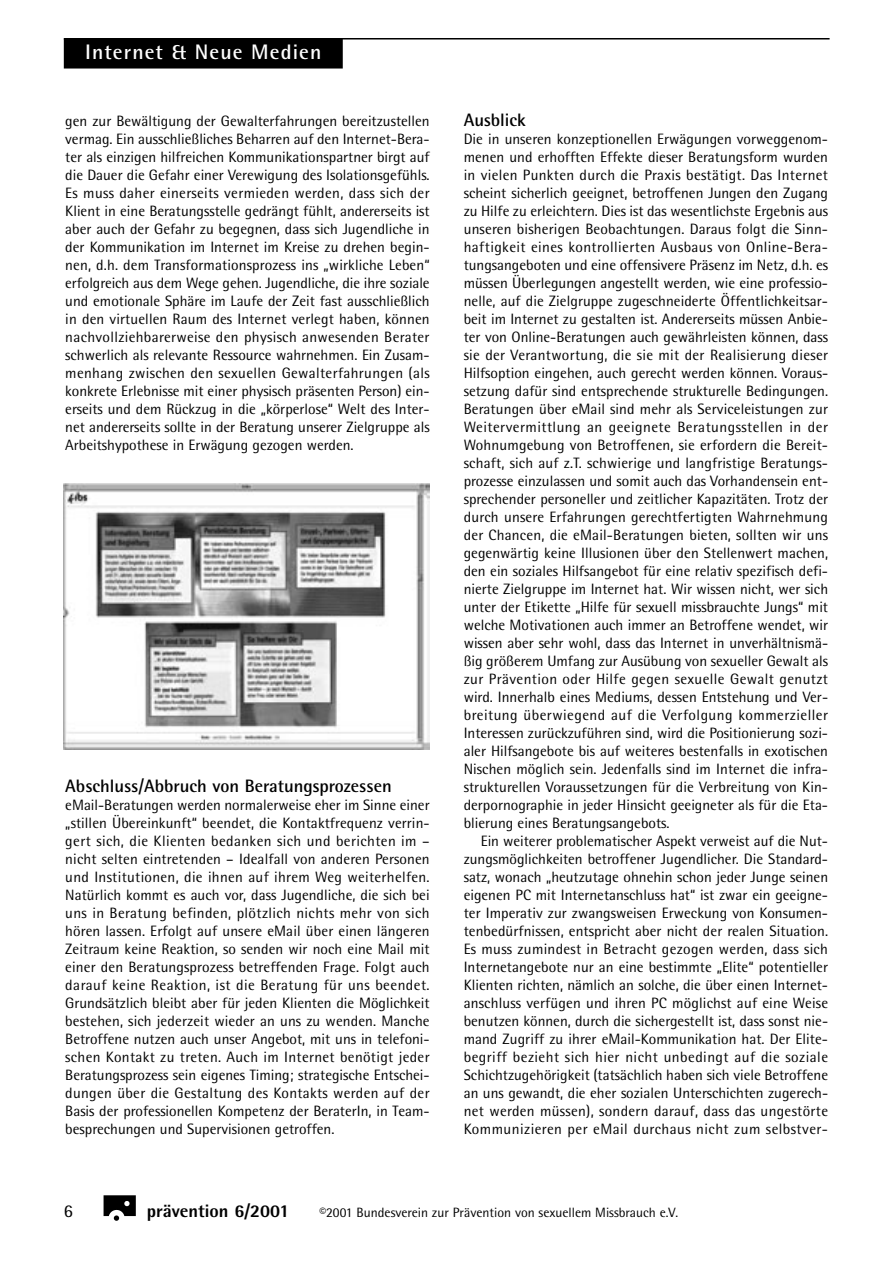
<style>
.page{position:relative;width:893px;height:1263px;background:#fff}
.page>*{position:absolute;margin:0;border:0;box-sizing:border-box;transform-origin:0 0}
.t1{font:700 21px "Rotis Semi Sans";letter-spacing:.055em;color:#fff}
.t2{font:700 18px "Rotis Semi Sans";color:#000}
.t3{font:800 18px "Rotis Semi Sans";color:#000}
.t4{font:18px "Rotis Semi Sans";color:#000}
.t5{font:15px/18px "Rotis Semi Sans";color:#000;text-align:justify}
.t6{font:13.5px "Rotis Semi Sans";color:#000}
</style>
<div class="page">
<hr style="left:64px;top:38px;width:765px;height:2px;background:#000">
<div style="left:64px;top:39px;width:279px;height:30px;background:#000"></div>
<svg style="left:104px;top:1195px;width:32px;height:26px"></svg>
<img style="left:64px;top:483px;width:365px;height:267px">
<h1 class="t1" style="left:85px;top:44px;width:238px">Internet &amp; Neue Medien</h1>
<p class="t5" style="left:65px;top:113px;width:366px">gen zur Bewältigung der Gewalterfahrungen bereitzustellen vermag. Ein ausschließliches Beharren auf den Internet-Bera&shy;ter als einzigen hilfreichen Kommunikationspartner birgt auf die Dauer die Gefahr einer Verewigung des Isolationsgefühls.<br>Es muss daher einerseits vermieden werden, dass sich der Klient in eine Beratungsstelle gedrängt fühlt, andererseits ist aber auch der Gefahr zu begegnen, dass sich Jugendliche in der Kommunikation im Internet im Kreise zu drehen begin&shy;nen, d.h. dem Transformationsprozess ins „wirkliche Leben“ erfolgreich aus dem Wege gehen. Jugendliche, die ihre soziale und emotionale Sphäre im Laufe der Zeit fast ausschließlich in den virtuellen Raum des Internet verlegt haben, können nachvollziehbarerweise den physisch anwesenden Berater schwerlich als relevante Ressource wahrnehmen. Ein Zusam&shy;menhang zwischen den sexuellen Gewalterfahrungen (als konkrete Erlebnisse mit einer physisch präsenten Person) ein&shy;erseits und dem Rückzug in die „körperlose“ Welt des Inter&shy;net andererseits sollte in der Beratung unserer Zielgruppe als Arbeitshypothese in Erwägung gezogen werden.</p>
<p class="t2" style="left:65px;top:780px;width:328px">Abschluss/Abbruch von Beratungsprozessen</p>
<p class="t5" style="left:65px;top:797px;width:366px">eMail-Beratungen werden normalerweise eher im Sinne einer „stillen Übereinkunft“ beendet, die Kontaktfrequenz verrin&shy;gert sich, die Klienten bedanken sich und berichten im – nicht selten eintretenden – Idealfall von anderen Personen und Institutionen, die ihnen auf ihrem Weg weiterhelfen.<br>Natürlich kommt es auch vor, dass Jugendliche, die sich bei uns in Beratung befinden, plötzlich nichts mehr von sich hören lassen. Erfolgt auf unsere eMail über einen längeren Zeitraum keine Reaktion, so senden wir noch eine Mail mit einer den Beratungsprozess betreffenden Frage. Folgt auch darauf keine Reaktion, ist die Beratung für uns beendet.<br>Grundsätzlich bleibt aber für jeden Klienten die Möglichkeit bestehen, sich jederzeit wieder an uns zu wenden. Manche Betroffene nutzen auch unser Angebot, mit uns in telefoni&shy;schen Kontakt zu treten. Auch im Internet benötigt jeder Beratungsprozess sein eigenes Timing; strategische Entschei&shy;dungen über die Gestaltung des Kontakts werden auf der Basis der professionellen Kompetenz der BeraterIn, in Team&shy;besprechungen und Supervisionen getroffen.</p>
<p class="t2" style="left:463px;top:114px;width:63px">Ausblick</p>
<p class="t5" style="left:463px;top:131px;width:366px">Die in unseren konzeptionellen Erwägungen vorweggenom&shy;menen und erhofften Effekte dieser Beratungsform wurden in vielen Punkten durch die Praxis bestätigt. Das Internet scheint sicherlich geeignet, betroffenen Jungen den Zugang zu Hilfe zu erleichtern. Dies ist das wesentlichste Ergebnis aus unseren bisherigen Beobachtungen. Daraus folgt die Sinn&shy;haftigkeit eines kontrollierten Ausbaus von Online-Bera&shy;tungsangeboten und eine offensivere Präsenz im Netz, d.h. es müssen Überlegungen angestellt werden, wie eine professio&shy;nelle, auf die Zielgruppe zugeschneiderte Öffentlichkeitsar&shy;beit im Internet zu gestalten ist. Andererseits müssen Anbie&shy;ter von Online-Beratungen auch gewährleisten können, dass sie der Verantwortung, die sie mit der Realisierung dieser Hilfsoption eingehen, auch gerecht werden können. Voraus&shy;setzung dafür sind entsprechende strukturelle Bedingungen.<br>Beratungen über eMail sind mehr als Serviceleistungen zur Weitervermittlung an geeignete Beratungsstellen in der Wohnumgebung von Betroffenen, sie erfordern die Bereit&shy;schaft, sich auf z.T. schwierige und langfristige Beratungs&shy;prozesse einzulassen und somit auch das Vorhandensein ent&shy;sprechender personeller und zeitlicher Kapazitäten. Trotz der durch unsere Erfahrungen gerechtfertigten Wahrnehmung der Chancen, die eMail-Beratungen bieten, sollten wir uns gegenwärtig keine Illusionen über den Stellenwert machen, den ein soziales Hilfsangebot für eine relativ spezifisch defi&shy;nierte Zielgruppe im Internet hat. Wir wissen nicht, wer sich unter der Etikette „Hilfe für sexuell missbrauchte Jungs“ mit welche Motivationen auch immer an Betroffene wendet, wir wissen aber sehr wohl, dass das Internet in unverhältnismä&shy;ßig größerem Umfang zur Ausübung von sexueller Gewalt als zur Prävention oder Hilfe gegen sexuelle Gewalt genutzt wird. Innerhalb eines Mediums, dessen Entstehung und Ver&shy;breitung überwiegend auf die Verfolgung kommerzieller Interessen zurückzuführen sind, wird die Positionierung sozi&shy;aler Hilfsangebote bis auf weiteres bestenfalls in exotischen Nischen möglich sein. Jedenfalls sind im Internet die infra&shy;strukturellen Voraussetzungen für die Verbreitung von Kin&shy;derpornographie in jeder Hinsicht geeigneter als für die Eta&shy;blierung eines Beratungsangebots.</p>
<p class="t5" style="left:463px;top:833px;width:366px;text-indent:17px">Ein weiterer problematischer Aspekt verweist auf die Nut&shy;zungsmöglichkeiten betroffener Jugendlicher. Die Standard&shy;satz, wonach „heutzutage ohnehin schon jeder Junge seinen eigenen PC mit Internetanschluss hat“ ist zwar ein geeigne&shy;ter Imperativ zur zwangsweisen Erweckung von Konsumen&shy;tenbedürfnissen, entspricht aber nicht der realen Situation.<br>Es muss zumindest in Betracht gezogen werden, dass sich Internetangebote nur an eine bestimmte „Elite“ potentieller Klienten richten, nämlich an solche, die über einen Internet&shy;anschluss verfügen und ihren PC möglichst auf eine Weise benutzen können, durch die sichergestellt ist, dass sonst nie&shy;mand Zugriff zu ihrer eMail-Kommunikation hat. Der Elite&shy;begriff bezieht sich hier nicht unbedingt auf die soziale Schichtzugehörigkeit (tatsächlich haben sich viele Betroffene an uns gewandt, die eher sozialen Unterschichten zugerech&shy;net werden müssen), sondern darauf, dass das ungestörte Kommunizieren per eMail durchaus nicht zum selbstver-</p>
<p class="t4" style="left:64px;top:1204px;width:11px">6</p>
<p class="t3" style="left:147px;top:1205px;width:144px">prävention 6/2001</p>
<p class="t6" style="left:319px;top:1208px;width:360px">©2001 Bundesverein zur Prävention von sexuellem Missbrauch e.V.</p>
</div>
